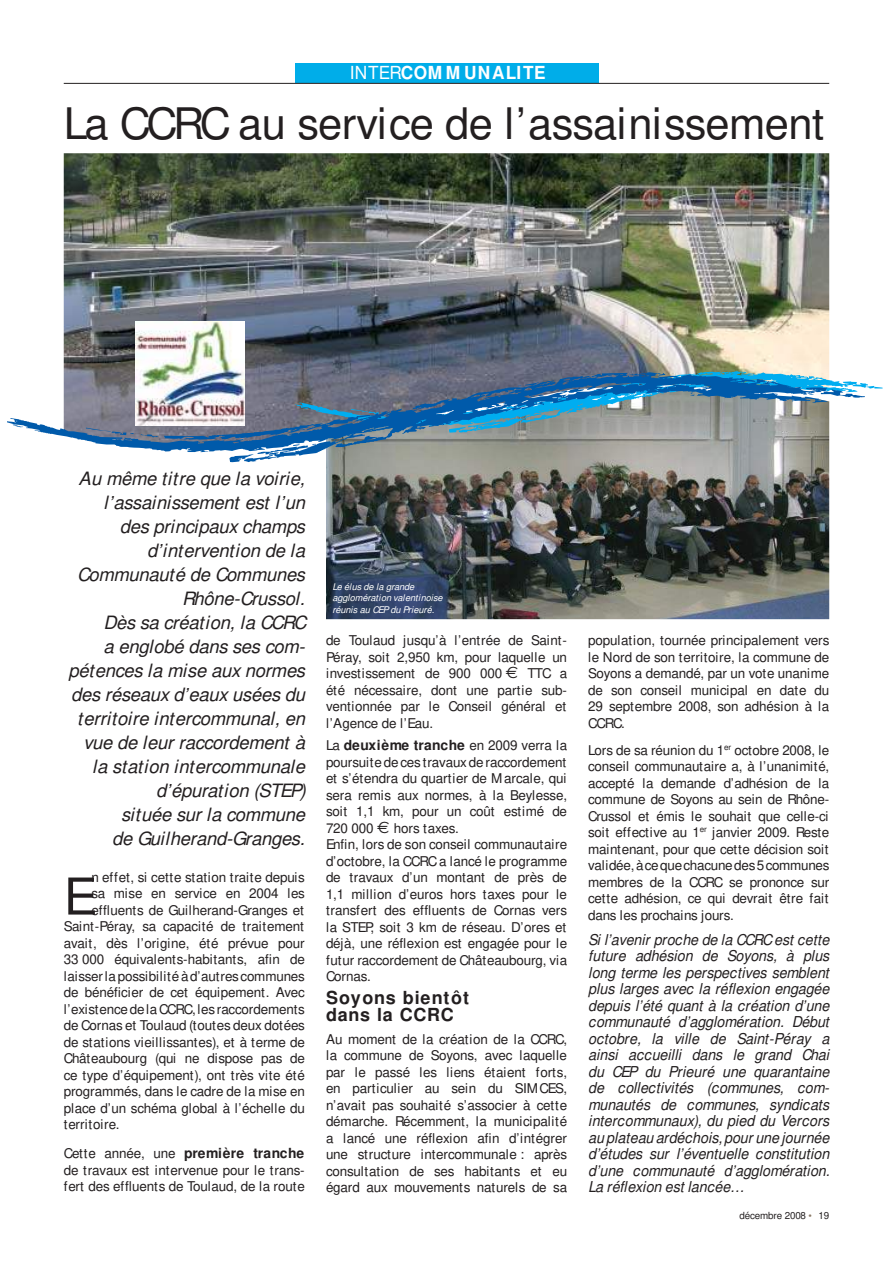
<style>
.page{position:relative;width:893px;height:1263px;background:#fff}
.page>*{position:absolute;margin:0;border:0;box-sizing:border-box;transform-origin:0 0}
.t1{font:300 condensed 50.85px "Univers";color:#231f20}
.t2{font:300 condensed 43.5px "Univers";letter-spacing:-.01em;color:#231f20}
.t3{font:italic 300 condensed 18.3px/24px "Univers";letter-spacing:-.01em;color:#231f20;text-align:right}
.t4{font:900 18px/16.5px "Univers";letter-spacing:.045em;color:#231f20}
.t5{font:900 18px "Univers";letter-spacing:.045em;color:#fff;scale:.96 1}
.t6{font:italic condensed 15px/16.5px "Univers";letter-spacing:-.005em;color:#231f20;text-align:justify;scale:.95 1}
.t7{font:700 condensed 13.95px "Univers";letter-spacing:.005em;color:#231f20}
.t8{font:300 condensed 13.5px/16.5px "Univers";letter-spacing:-.01em;color:#231f20;text-align:justify}
.t9{font:300 condensed 9.75px "Univers";letter-spacing:-.01em;color:#231f20}
.t10{font:italic 300 condensed 9.15px/11.2px "Univers";letter-spacing:-.01em;color:#fff}
.s1{font-weight:400}
.s2{font-weight:300;font-size:13.5px}
.s3{font-family:"Euro Sans";font-weight:400;font-stretch:normal;font-size:16.5px}
.s4{font-weight:700;font-size:13.95px}
.s5{color:#8a7966}
</style>
<div class="page">
<div style="left:296px;top:64px;width:303px;height:19px;background:#00ade9"></div>
<hr style="left:64px;top:83px;width:765px;height:1px;background:#231f20">
<img style="left:64px;top:153px;width:765px;height:219px">
<img style="left:326px;top:462px;width:503px;height:157px">
<svg style="left:295px;top:371px;width:587px;height:18px"></svg>
<svg style="left:7px;top:372px;width:858px;height:90px"></svg>
<img style="left:135px;top:321px;width:110px;height:104px">
<h3 class="t5" style="left:350px;top:63px;width:205px"><span class="s1">INTER</span>COM M UNALITE</h3>
<h2 class="t2" style="left:64px;top:99px;width:762px">La CCRC au service de l’assainissement</h2>
<p class="t3" style="left:69px;top:466px;width:240px">Au même titre que la voirie, l’assainissement est l’un<br>des principaux champs d’intervention de la<br>Communauté de Communes<br>Rhône-Crussol.<br>Dès sa création, la CCRC<br>a englobé dans ses com&shy;pétences la mise aux normes des réseaux d’eaux usées du territoire intercommunal, en vue de leur raccordement à la station intercommunale d’épuration (STEP)<br>située sur la commune<br>de Guilherand-Granges.</p>
<p class="t8" style="left:91px;top:868px;width:215px">n effet, si cette station traite depuis</p>
<p class="t8" style="left:91px;top:885px;width:215px">sa mise en service en 2004 les</p>
<p class="t8" style="left:91px;top:901px;width:214px">effluents de Guilherand-Granges et</p>
<p class="t8" style="left:64px;top:918px;width:242px">Saint-Péray, sa capacité de traitement</p>
<p class="t8" style="left:64px;top:934px;width:242px">avait, dès l’origine, été prévue pour</p>
<p class="t8" style="left:64px;top:951px;width:243px">33 000 équivalents-habitants, afin de</p>
<p class="t8" style="left:64px;top:967px;width:243px">laisser la possibilité à d’autres communes</p>
<p class="t8" style="left:64px;top:984px;width:243px">de bénéficier de cet équipement. Avec</p>
<p class="t8" style="left:64px;top:1000px;width:243px">l’existence de la CCRC, les raccordements</p>
<p class="t8" style="left:64px;top:1017px;width:243px">de Cornas et Toulaud (toutes deux dotées</p>
<p class="t8" style="left:64px;top:1033px;width:243px">de stations vieillissantes), et à terme de</p>
<p class="t8" style="left:64px;top:1050px;width:243px">Châteaubourg (qui ne dispose pas de</p>
<p class="t8" style="left:64px;top:1066px;width:243px">ce type d’équipement), ont très vite été</p>
<p class="t8" style="left:64px;top:1083px;width:243px">programmés, dans le cadre de la mise en</p>
<p class="t8" style="left:64px;top:1099px;width:243px">place d’un schéma global à l’échelle du</p>
<p class="t8" style="left:64px;top:1116px;width:57px">territoire.</p>
<p class="t7" style="left:64px;top:1145px;width:242px"><span class="s2">Cette année, une</span> première tranche</p>
<p class="t8" style="left:64px;top:1162px;width:243px">de travaux est intervenue pour le trans&shy;fert des effluents de Toulaud, de la route</p>
<h1 class="t1" style="left:64px;top:867px;width:35px">E</h1>
<p class="t10" style="left:332px;top:581px;width:112px">Le élus de la grande agglomération valentinoise réunis au CEP du Prieuré.</p>
<p class="t8" style="left:326px;top:632px;width:243px">de Toulaud jusqu’à l’entrée de Saint-Péray, soit 2,950 km, pour laquelle un investissement de 900 000 <span class="s3">€</span> TTC a été nécessaire, dont une partie sub&shy;ventionnée par le Conseil général et l’Agence de l’Eau.</p>
<p class="t8" style="left:326px;top:737px;width:243px;text-align:left">La <span class="s4">deuxième tranche</span> en 2009 verra la poursuite de ces travaux de raccordement et s’étendra du quartier de Marcale, qui sera remis aux normes, à la Beylesse, soit 1,1 km, pour un coût estimé de 720 000 <span class="s3">€</span> hors taxes.<br>Enfin, lors de son conseil communautaire d’octobre, la CCRC a lancé le programme de travaux d’un montant de près de 1,1 million d’euros hors taxes pour le transfert des effluents de Cornas vers la STEP, soit 3 km de réseau. D’ores et déjà, une réflexion est engagée pour le futur raccordement de Châteaubourg, via Cornas.</p>
<h3 class="t4" style="left:326px;top:990px;width:145px">Soyons bientôt dans la CCRC</h3>
<p class="t8" style="left:326px;top:1031px;width:243px">Au moment de la création de la CCRC, la commune de Soyons, avec laquelle par le passé les liens étaient forts, en particulier au sein du SIMCES, n’avait pas souhaité s’associer à cette démarche. Récemment, la municipalité a lancé une réflexion afin d’intégrer une structure intercommunale : après consultation de ses habitants et eu égard aux mouvements naturels de sa</p>
<p class="t8" style="left:588px;top:632px;width:243px">population, tournée principalement vers le Nord de son territoire, la commune de Soyons a demandé, par un vote unanime de son conseil municipal en date du 29 septembre 2008, son adhésion à la CCRC.</p>
<p class="t8" style="left:588px;top:742px;width:243px">Lors de sa réunion du 1<sup>er</sup> octobre 2008, le conseil communautaire a, à l’unanimité, accepté la demande d’adhésion de la commune de Soyons au sein de Rhône-Crussol et émis le souhait que celle-ci soit effective au 1<sup>er</sup> janvier 2009. Reste maintenant, pour que cette décision soit validée, à ce que chacune des 5 communes membres de la CCRC se prononce sur cette adhésion, ce qui devrait être fait dans les prochains jours.</p>
<p class="t6" style="left:588px;top:932px;width:256px">Si l’avenir proche de la CCRC est cette future adhésion de Soyons, à plus long terme les perspectives semblent plus larges avec la réflexion engagée depuis l’été quant à la création d’une communauté d’agglomération. Début octobre, la ville de Saint-Péray a ainsi accueilli dans le grand Chai du CEP du Prieuré une quarantaine de collectivités (communes, com&shy;munautés de communes, syndicats intercommunaux), du pied du Vercors au plateau ardéchois, pour une journée d’études sur l’éventuelle constitution d’une communauté d’agglomération.<br>La réflexion est lancée…</p>
<p class="t9" style="left:739px;top:1210px;width:91px">décembre 2008 <span class="s5">•</span> 19</p>
</div>
